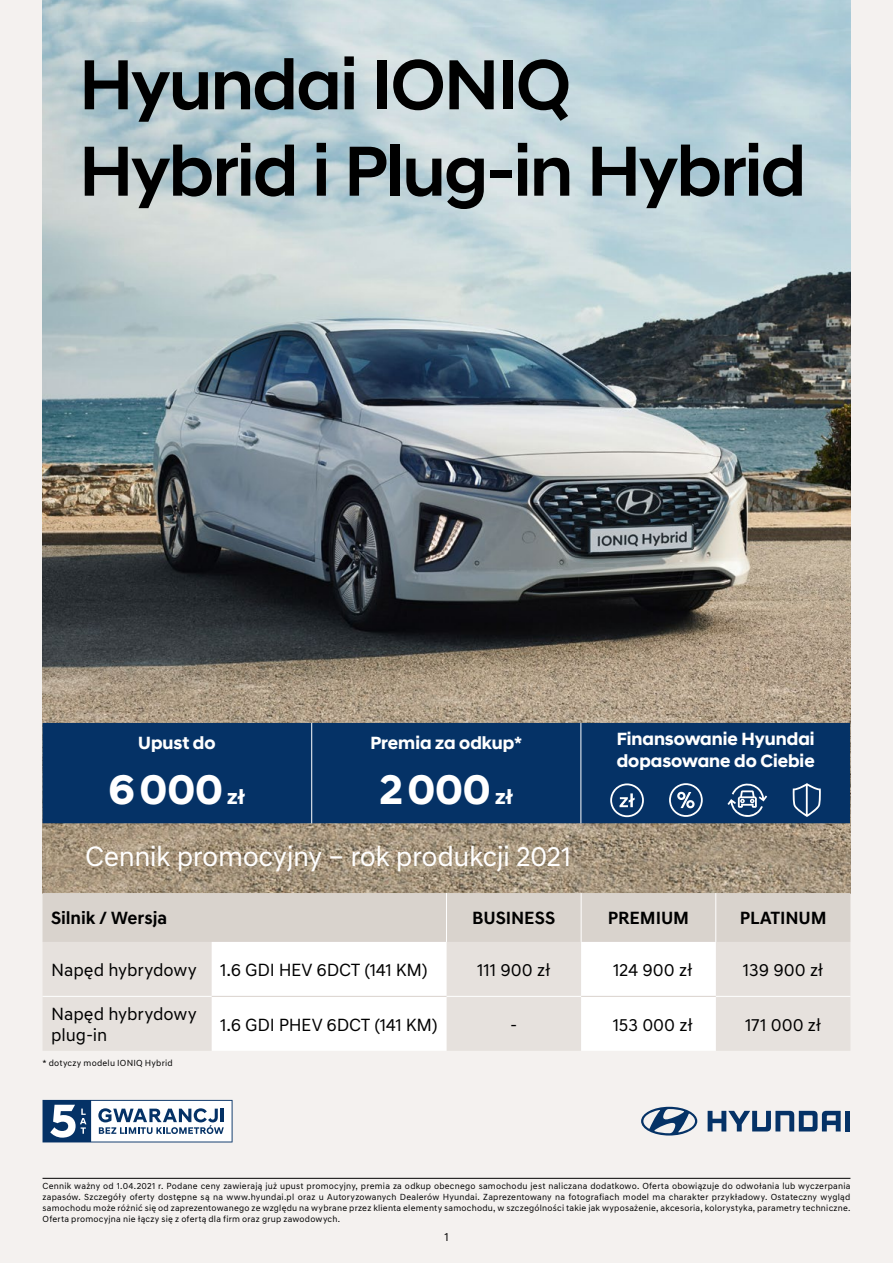
<style>
.page{position:relative;width:893px;height:1263px;background:#f4f1ef}
.page>*{position:absolute;margin:0;border:0;box-sizing:border-box;transform-origin:0 0}
.t1{font:500 72px/86.4px "Hyundai Sans Head";letter-spacing:-.02em;color:#000}
.t2{font:700 42px "Hyundai Sans Head";color:#fff}
.t3{font:28.5px "Hyundai Sans Text";letter-spacing:-.02em;color:#fff}
.t4{font:18px/21.6px "Hyundai Sans Text";letter-spacing:-.005em;color:#000}
.t5{font:700 18px/21.6px "Hyundai Sans Head";color:#fff}
.t6{font:700 18px "Hyundai Sans Text";letter-spacing:-.005em;color:#000}
.t7{font:12px "Hyundai Sans Text";color:#000}
.t8{font:9px/10.8px "Hyundai Sans Text";letter-spacing:.025em;color:#000;text-align:justify}
.s1{font-size:21px}
</style>
<div class="page">
<img style="left:43px;top:0;width:807px;height:893px">
<div style="left:43px;top:893px;width:807px;height:49px;background:#d9d3cd"></div>
<div style="left:43px;top:942px;width:807px;height:109px;background:#e6e1dd"></div>
<svg style="left:212px;top:942px;width:504px;height:109px;fill:#fff"></svg>
<hr style="left:446px;top:893px;width:1px;height:49px;background:#fff">
<hr style="left:581px;top:893px;width:1px;height:49px;background:#fff">
<hr style="left:715px;top:893px;width:1px;height:49px;background:#fff">
<hr style="left:43px;top:996px;width:169px;height:1px;background:#fff">
<hr style="left:446px;top:996px;width:135px;height:1px;background:#fff">
<hr style="left:716px;top:996px;width:134px;height:1px;background:#fff">
<hr style="left:212px;top:996px;width:234px;height:1px;background:#d9d3cd">
<hr style="left:581px;top:996px;width:135px;height:1px;background:#d9d3cd">
<hr style="left:43px;top:1178px;width:807px;height:1px;background:#000">
<svg style="left:43px;top:1100px;width:190px;height:42px"></svg>
<svg style="left:708px;top:1111px;width:133px;height:20px"></svg>
<div style="left:845px;top:1111px;width:5px;height:20px;background:#053266"></div>
<svg style="left:641px;top:1107px;width:56px;height:28px"></svg>
<div style="left:43px;top:723px;width:807px;height:100px;background:#053266"></div>
<hr style="left:311px;top:723px;width:1px;height:100px;background:#fff">
<hr style="left:580px;top:723px;width:1px;height:100px;background:#fff">
<svg style="left:669px;top:783px;width:34px;height:34px"></svg>
<svg style="left:792px;top:783px;width:29px;height:34px"></svg>
<svg style="left:727px;top:783px;width:40px;height:34px"></svg>
<svg style="left:610px;top:783px;width:34px;height:34px"></svg>
<h1 class="t1" style="left:79px;top:41px;width:728px">Hyundai IONIQ<br>Hybrid i Plug-in Hybrid</h1>
<h3 class="t5" style="left:138px;top:732px;width:79px">Upust do</h3>
<h2 class="t2" style="left:109px;top:764px;width:138px">6000 <span class="s1">zł</span></h2>
<h3 class="t5" style="left:370px;top:732px;width:153px">Premia za odkup*</h3>
<h2 class="t2" style="left:380px;top:764px;width:135px">2000 <span class="s1">zł</span></h2>
<h3 class="t3" style="left:85px;top:838px;width:488px">Cennik promocyjny – rok produkcji 2021</h3>
<h3 class="t5" style="left:617px;top:728px;width:199px">Finansowanie Hyundai dopasowane do Ciebie</h3>
<h3 class="t6" style="left:51px;top:907px;width:118px">Silnik / Wersja</h3>
<h3 class="t6" style="left:472px;top:907px;width:85px">BUSINESS</h3>
<h3 class="t6" style="left:608px;top:907px;width:83px">PREMIUM</h3>
<h3 class="t6" style="left:740px;top:907px;width:88px">PLATINUM</h3>
<h3 class="t4" style="left:51px;top:959px;width:147px">Napęd hybrydowy</h3>
<h3 class="t4" style="left:220px;top:959px;width:209px">1.6 GDI HEV 6DCT (141 KM)</h3>
<h3 class="t4" style="left:477px;top:959px;width:75px">111 900 zł</h3>
<h3 class="t4" style="left:613px;top:959px;width:81px">124 900 zł</h3>
<h3 class="t4" style="left:743px;top:959px;width:82px">139 900 zł</h3>
<h3 class="t4" style="left:51px;top:1003px;width:147px">Napęd hybrydowy plug-in</h3>
<h3 class="t4" style="left:220px;top:1013px;width:219px">1.6 GDI PHEV 6DCT (141 KM)</h3>
<h3 class="t4" style="left:510px;top:1013px;width:9px">-</h3>
<h3 class="t4" style="left:613px;top:1013px;width:82px">153 000 zł</h3>
<h3 class="t4" style="left:745px;top:1013px;width:78px">171 000 zł</h3>
<p class="t8" style="left:43px;top:1058px;width:132px">* dotyczy modelu IONIQ Hybrid</p>
<p class="t8" style="left:43px;top:1181px;width:809px">Cennik ważny od 1.04.2021 r. Podane ceny zawierają już upust promocyjny, premia za odkup obecnego samochodu jest naliczana dodatkowo. Oferta obowiązuje do odwołania lub wyczerpania zapasów. Szczegóły oferty dostępne są na www.hyundai.pl oraz u Autoryzowanych Dealerów Hyundai. Zaprezentowany na fotografiach model ma charakter przykładowy. Ostateczny wygląd samochodu może różnić się od zaprezentowanego ze względu na wybrane przez klienta elementy samochodu, w szczególności takie jak wyposażenie, akcesoria, kolorystyka, parametry techniczne.<br>Oferta promocyjna nie łączy się z ofertą dla firm oraz grup zawodowych.</p>
<h3 class="t7" style="left:444px;top:1230px;width:6px">1</h3>
</div>
